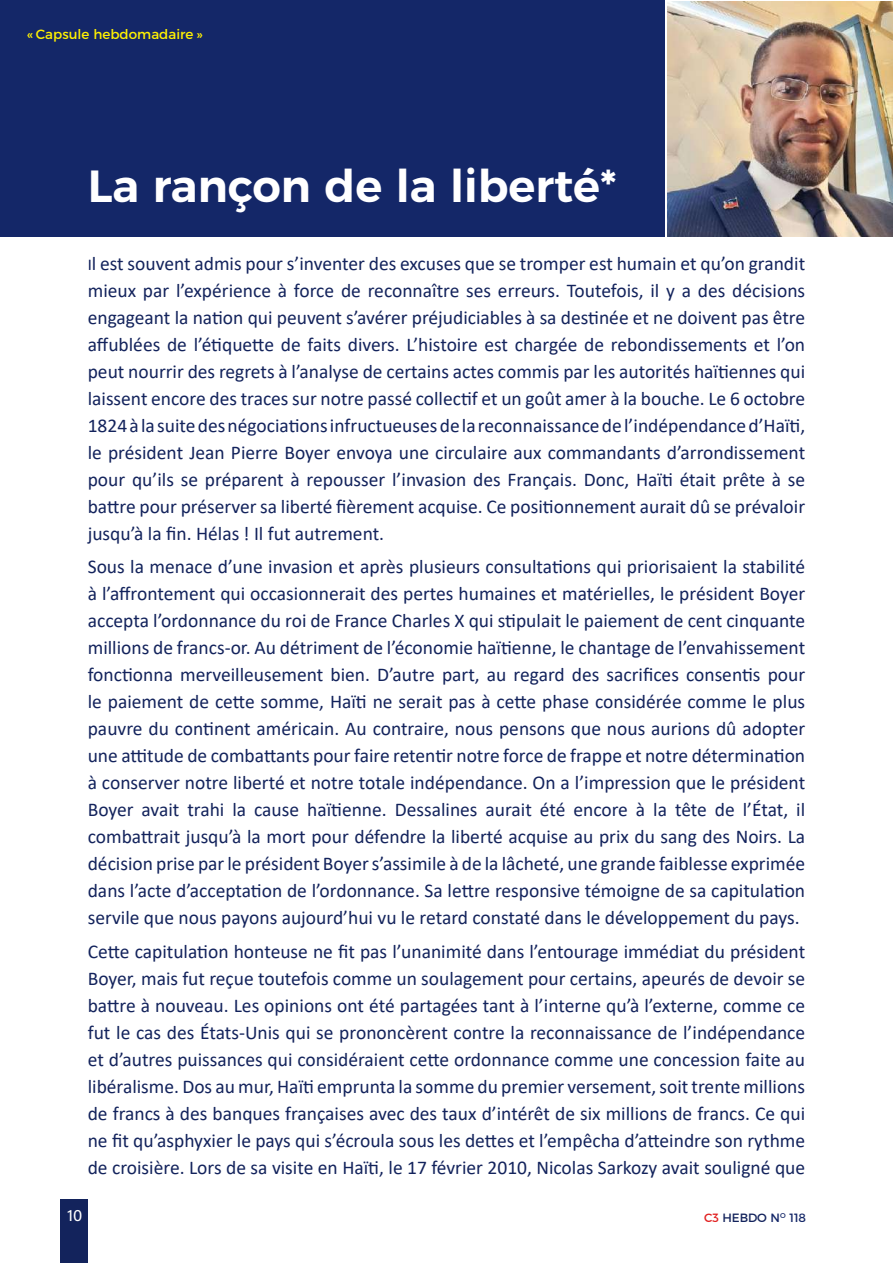
<style>
.page{position:relative;width:893px;height:1263px;background:#fff}
.page>*{position:absolute;margin:0;border:0;box-sizing:border-box;transform-origin:0 0}
.t1{font:600 45px "Montserrat";color:#fff}
.t2{font:19.5px/27px "Calibri";color:#13235c;text-align:justify}
.t3{font:16.5px "Acumin Pro";color:#fff}
.t4{font:13.5px "Montserrat";color:#fff101}
.t5{font:12px "Montserrat";color:#13235c}
.s1{font-size:16.5px;color:#091956}
.s2{color:#e12020}
.s3{color:#142768}
</style>
<div class="page">
<div style="left:60px;top:1199px;width:27px;height:64px;background:#13235c"></div>
<div style="left:0;top:0;width:664px;height:237px;background:#142768"></div>
<img style="left:667px;top:1px;width:226px;height:236px">
<p class="t4" style="left:27px;top:23px;width:177px">« Capsule hebdomadaire »</p>
<h1 class="t1" style="left:88px;top:149px;width:530px">La rançon de la liberté*</h1>
<p class="t2" style="left:88px;top:249px;width:719px"><span class="s1">I</span>l est souvent admis pour s’inventer des excuses que se tromper est humain et qu’on grandit mieux par l’expérience à force de reconnaître ses erreurs. Toutefois, il y a des décisions engageant la nation qui peuvent s’avérer préjudiciables à sa destinée et ne doivent pas être affublées de l’étiquette de faits divers. L’histoire est chargée de rebondissements et l’on peut nourrir des regrets à l’analyse de certains actes commis par les autorités haïtiennes qui laissent encore des traces sur notre passé collectif et un goût amer à la bouche. Le 6 octobre 1824 à la suite des négociations infructueuses de la reconnaissance de l’indépendance d’Haïti, le président Jean Pierre Boyer envoya une circulaire aux commandants d’arrondissement pour qu’ils se préparent à repousser l’invasion des Français. Donc, Haïti était prête à se battre pour préserver sa liberté fièrement acquise. Ce positionnement aurait dû se prévaloir jusqu’à la fin. Hélas ! Il fut autrement.</p>
<p class="t2" style="left:88px;top:553px;width:719px">Sous la menace d’une invasion et après plusieurs consultations qui priorisaient la stabilité à l’affrontement qui occasionnerait des pertes humaines et matérielles, le président Boyer accepta l’ordonnance du roi de France Charles X qui stipulait le paiement de cent cinquante millions de francs-or. Au détriment de l’économie haïtienne, le chantage de l’envahissement fonctionna merveilleusement bien. D’autre part, au regard des sacrifices consentis pour le paiement de cette somme, Haïti ne serait pas à cette phase considérée comme le plus pauvre du continent américain. Au contraire, nous pensons que nous aurions dû adopter une attitude de combattants pour faire retentir notre force de frappe et notre détermination à conserver notre liberté et notre totale indépendance. On a l’impression que le président Boyer avait trahi la cause haïtienne. Dessalines aurait été encore à la tête de l’État, il combattrait jusqu’à la mort pour défendre la liberté acquise au prix du sang des Noirs. La décision prise par le président Boyer s’assimile à de la lâcheté, une grande faiblesse exprimée dans l’acte d’acceptation de l’ordonnance. Sa lettre responsive témoigne de sa capitulation servile que nous payons aujourd’hui vu le retard constaté dans le développement du pays.</p>
<p class="t2" style="left:88px;top:938px;width:719px">Cette capitulation honteuse ne fit pas l’unanimité dans l’entourage immédiat du président Boyer, mais fut reçue toutefois comme un soulagement pour certains, apeurés de devoir se battre à nouveau. Les opinions ont été partagées tant à l’interne qu’à l’externe, comme ce fut le cas des États-Unis qui se prononcèrent contre la reconnaissance de l’indépendance et d’autres puissances qui considéraient cette ordonnance comme une concession faite au libéralisme. Dos au mur, Haïti emprunta la somme du premier versement, soit trente millions de francs à des banques françaises avec des taux d’intérêt de six millions de francs. Ce qui ne fit qu’asphyxier le pays qui s’écroula sous les dettes et l’empêcha d’atteindre son rythme de croisière. Lors de sa visite en Haïti, le 17 février 2010, Nicolas Sarkozy avait souligné que</p>
<p class="t3" style="left:67px;top:1204px;width:17px">10</p>
<p class="t5" style="left:704px;top:1208px;width:104px"><span class="s2">C3</span> HEBDO <span class="s3">N</span><sup>O</sup> <span class="s3">118</span></p>
</div>
